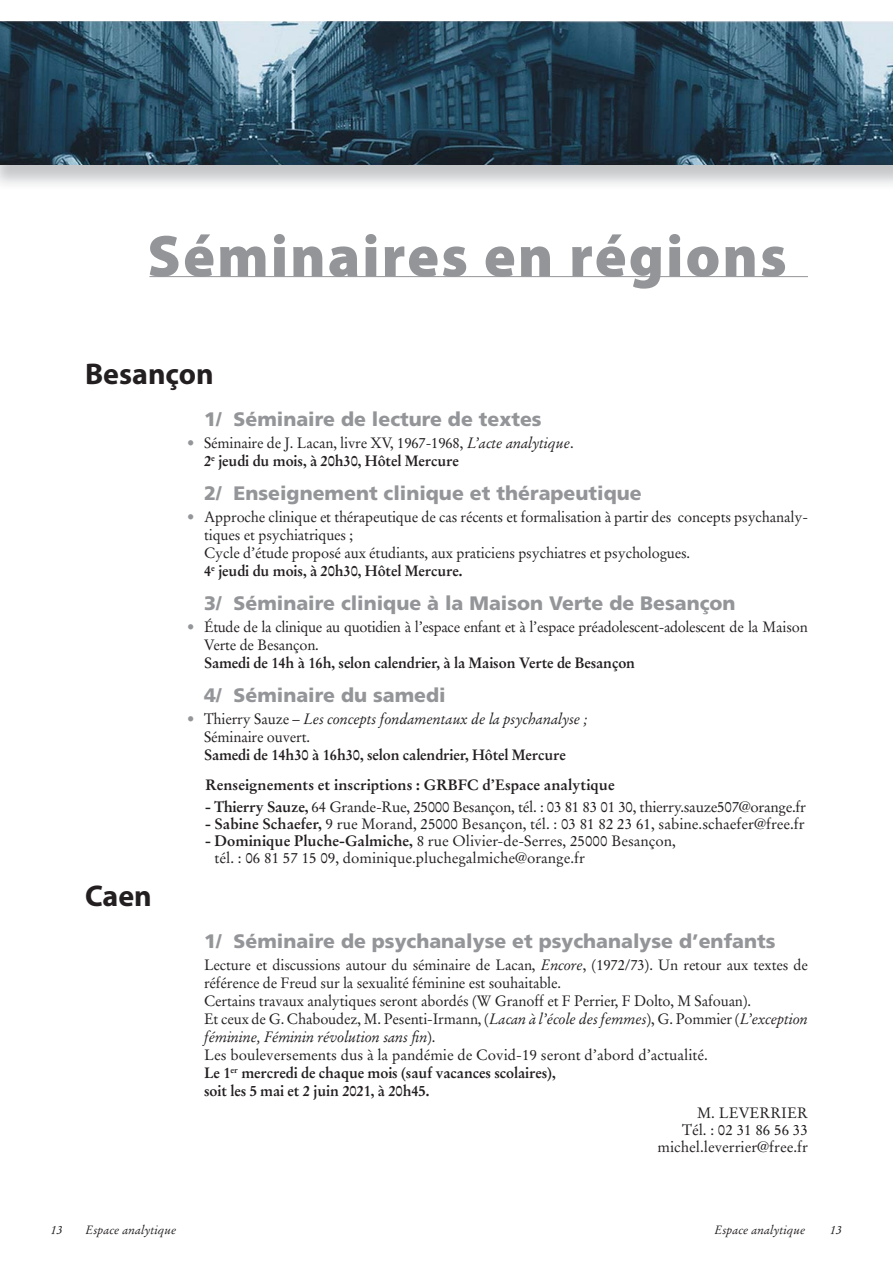
<style>
.page{position:relative;width:893px;height:1263px;background:#fff}
.page>*{position:absolute;margin:0;border:0;box-sizing:border-box;transform-origin:0 0}
.t1{font:900 59.25px "Myriad Pro";letter-spacing:.035em;color:#939598}
.t2{font:700 30px "Myriad Pro";color:#231f20}
.t3{font:900 19.5px "Frutiger LT Std";color:#939598}
.t4{font:15px/18px "Stempel Garamond";letter-spacing:-.01em;color:#231f20}
.t5{font:700 15px/30px "Stempel Garamond";letter-spacing:-.01em;color:#231f20}
.t6{font:italic 15px/18px "Stempel Garamond";letter-spacing:-.01em;color:#231f20}
.t7{font:italic 12px "Stempel Garamond";color:#231f20}
.s1{color:#939598}
.s2{font-style:italic}
.s3{font-weight:700}
.s4{font-style:normal;color:#939598}
.s5{font-style:normal}
</style>
<div class="page">
<img style="left:0;top:21px;width:893px;height:144px">
<hr style="left:149px;top:276px;width:659px;height:1px;background:#939598">
<h1 class="t1" style="left:147px;top:234px;width:641px">Séminaires en régions</h1>
<h2 class="t2" style="left:85px;top:363px;width:130px">Besançon</h2>
<h3 class="t3" style="left:204px;top:410px;width:339px">1/ Séminaire de lecture de textes</h3>
<p class="t4" style="left:204px;top:436px;width:371px;text-indent:-17px"><span class="s1">•</span> Séminaire de J. Lacan, livre XV, 1967-1968, <span class="s2">L’acte analytique</span>.<br><span class="s3">2</span><sup>e</sup> <span class="s3">jeudi du mois, à 20h30, Hôtel Mercure</span></p>
<h3 class="t3" style="left:204px;top:484px;width:439px">2/ Enseignement clinique et thérapeutique</h3>
<p class="t4" style="left:204px;top:509px;width:605px;text-indent:-17px"><span class="s1">•</span> Approche clinique et thérapeutique de cas récents et formalisation à partir des concepts psychanaly&shy;tiques et psychiatriques ;<br>Cycle d’étude proposé aux étudiants, aux praticiens psychiatres et psychologues.<br><span class="s3">4</span><sup>e</sup> <span class="s3">jeudi du mois, à 20h30, Hôtel Mercure.</span></p>
<h3 class="t3" style="left:204px;top:594px;width:533px">3/ Séminaire clinique à la Maison Verte de Besançon</h3>
<p class="t4" style="left:204px;top:619px;width:605px;text-indent:-17px"><span class="s1">•</span> Étude de la clinique au quotidien à l’espace enfant et à l’espace préadolescent-adolescent de la Maison<br>Verte de Besançon.</p>
<p class="t5" style="left:204px;top:649px;width:433px">Samedi de 14h à 16h, selon calendrier, à la Maison Verte de Besançon</p>
<h3 class="t3" style="left:204px;top:686px;width:243px">4/ Séminaire du samedi</h3>
<p class="t6" style="left:204px;top:711px;width:385px;text-indent:-17px"><span class="s4">•</span> <span class="s5">Thierry Sauze –</span> Les concepts fondamentaux de la psychanalyse ;<br><span class="s5">Séminaire ouvert.</span></p>
<p class="t5" style="left:204px;top:741px;width:412px">Samedi de 14h30 à 16h30, selon calendrier, Hôtel Mercure<br>Renseignements et inscriptions : GRBFC d’Espace analytique</p>
<p class="t4" style="left:205px;top:799px;width:602px"><span class="s3">- Thierry Sauze,</span> 64 Grande-Rue, 25000 Besançon, tél. : 03 81 83 01 30, thierry.sauze507@orange.fr</p>
<p class="t4" style="left:205px;top:816px;width:601px"><span class="s3">- Sabine Schaefer,</span> 9 rue Morand, 25000 Besançon, tél. : 03 81 82 23 61, sabine.schaefer@free.fr</p>
<p class="t4" style="left:215px;top:834px;width:463px;line-height:17.2px;text-indent:-10px"><span class="s3">- Dominique Pluche-Galmiche,</span> 8 rue Olivier-de-Serres, 25000 Besançon, tél. : 06 81 57 15 09, dominique.pluchegalmiche@orange.fr</p>
<h2 class="t2" style="left:85px;top:884px;width:68px">Caen</h2>
<h3 class="t3" style="left:204px;top:932px;width:573px">1/ Séminaire de psychanalyse et psychanalyse d’enfants</h3>
<p class="t4" style="left:204px;top:957px;width:605px">Lecture et discussions autour du séminaire de Lacan, <span class="s2">Encore</span>, (1972/73). Un retour aux textes de référence de Freud sur la sexualité féminine est souhaitable.<br>Certains travaux analytiques seront abordés (W Granoff et F Perrier, F Dolto, M Safouan).<br>Et ceux de G. Chaboudez, M. Pesenti-Irmann, (<span class="s2">Lacan à l’école des femmes</span>), G. Pommier (<span class="s2">L’exception féminine, Féminin révolution sans fin</span>).<br>Les bouleversements dus à la pandémie de Covid-19 seront d’abord d’actualité.<br><span class="s3">Le 1</span><sup>er</sup> <span class="s3">mercredi de chaque mois (sauf vacances scolaires),<br>soit les 5 mai et 2 juin 2021, à 20h45.</span></p>
<p class="t4" style="left:658px;top:1105px;width:152px;line-height:17.2px;text-align:right">M. LEVERRIER<br>Tél. : 02 31 86 56 33 michel.leverrier@free.fr</p>
<p class="t7" style="left:51px;top:1225px;width:13px">13</p>
<p class="t7" style="left:85px;top:1225px;width:93px">Espace analytique</p>
<p class="t7" style="left:714px;top:1225px;width:93px">Espace analytique</p>
<p class="t7" style="left:830px;top:1225px;width:13px">13</p>
</div>
